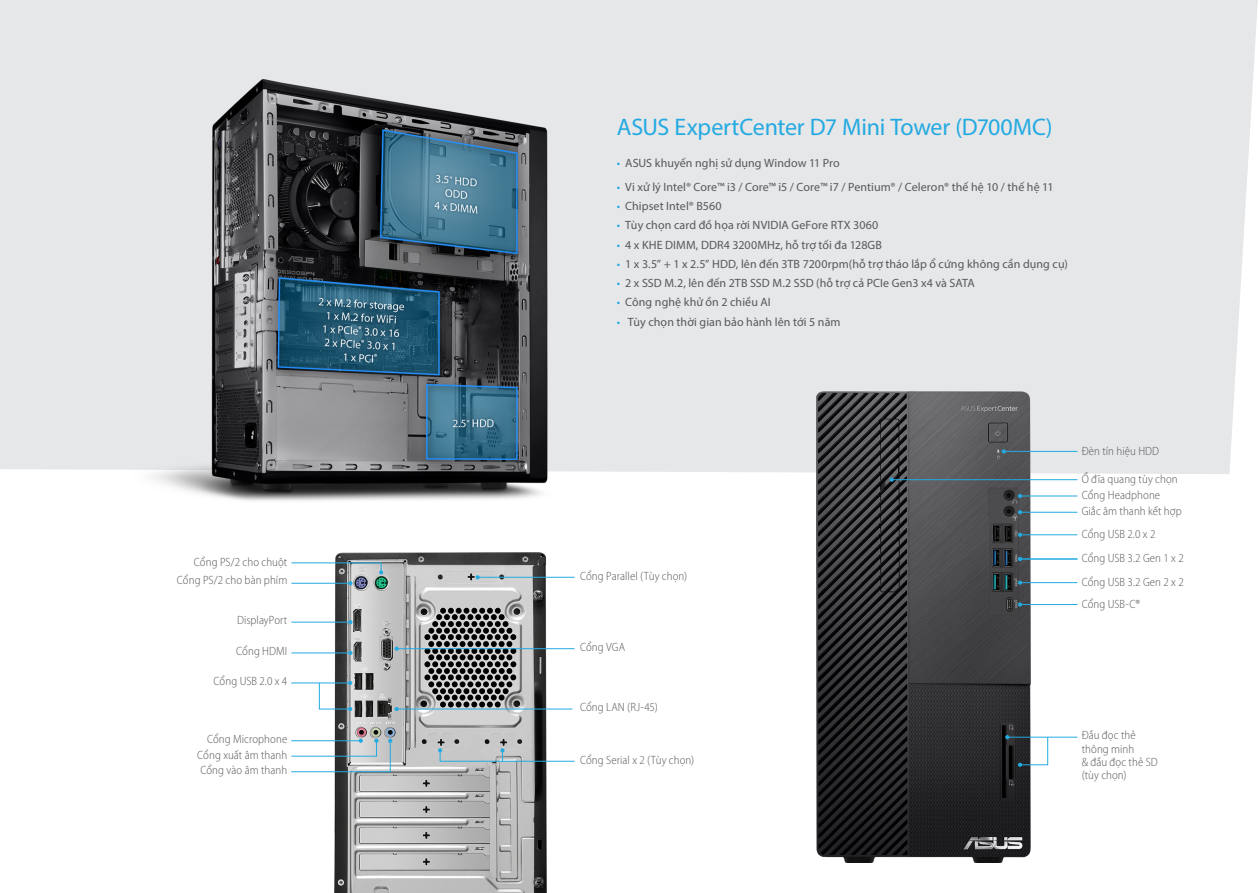
<style>
.page{position:relative;width:1259px;height:893px;background:#fff}
.page>*{position:absolute;margin:0;border:0;box-sizing:border-box;transform-origin:0 0}
.Bullet_Title{font:24px "Myriad Pro";letter-spacing:-.01em;color:#24aae1}
.t1{font:12px "Myriad Pro";letter-spacing:.005em;color:#57585a}
.IO_text{font:300 semi-condensed 12px "Myriad Pro";letter-spacing:.005em;color:#57585a}
.s1{color:#24aae1}
</style>
<div class="page">
<div style="left:0;top:0;width:1257px;height:474px;background:#e6e7e9"></div>
<img style="left:129px;top:79px;width:426px;height:422px">
<img style="left:816px;top:392px;width:214px;height:471px">
<img style="left:334px;top:553px;width:212px;height:340px">
<hr style="left:1003px;top:451px;width:74px;height:1px;background:#24aae1">
<svg style="left:1001px;top:449px;width:5px;height:4px"></svg>
<hr style="left:1020px;top:496px;width:57px;height:1px;background:#24aae1">
<svg style="left:1018px;top:494px;width:4px;height:4px"></svg>
<hr style="left:891px;top:479px;width:186px;height:1px;background:#24aae1">
<svg style="left:889px;top:478px;width:4px;height:4px"></svg>
<hr style="left:1020px;top:512px;width:57px;height:1px;background:#24aae1">
<svg style="left:1018px;top:510px;width:4px;height:4px"></svg>
<hr style="left:1020px;top:534px;width:57px;height:1px;background:#24aae1">
<svg style="left:1018px;top:533px;width:4px;height:4px"></svg>
<hr style="left:1020px;top:582px;width:57px;height:1px;background:#24aae1">
<svg style="left:1018px;top:580px;width:4px;height:5px"></svg>
<hr style="left:1020px;top:604px;width:57px;height:1px;background:#24aae1">
<svg style="left:1018px;top:602px;width:4px;height:5px"></svg>
<hr style="left:1020px;top:559px;width:57px;height:1px;background:#24aae1">
<svg style="left:1018px;top:557px;width:4px;height:4px"></svg>
<hr style="left:1007px;top:737px;width:70px;height:1px;background:#24aae1">
<svg style="left:1005px;top:735px;width:4px;height:4px"></svg>
<svg style="left:1018px;top:737px;width:30px;height:30px"></svg>
<hr style="left:291px;top:583px;width:59px;height:1px;background:#24aae1">
<svg style="left:348px;top:581px;width:4px;height:4px"></svg>
<hr style="left:291px;top:653px;width:59px;height:1px;background:#24aae1">
<svg style="left:348px;top:651px;width:4px;height:4px"></svg>
<hr style="left:291px;top:622px;width:59px;height:1px;background:#24aae1">
<svg style="left:348px;top:620px;width:4px;height:4px"></svg>
<hr style="left:396px;top:709px;width:176px;height:1px;background:#24aae1">
<svg style="left:394px;top:707px;width:5px;height:4px"></svg>
<hr style="left:397px;top:648px;width:177px;height:1px;background:#24aae1">
<svg style="left:394px;top:647px;width:5px;height:4px"></svg>
<hr style="left:477px;top:577px;width:97px;height:1px;background:#24aae1">
<svg style="left:475px;top:575px;width:5px;height:4px"></svg>
<svg style="left:291px;top:562px;width:92px;height:12px"></svg>
<svg style="left:291px;top:739px;width:101px;height:33px"></svg>
<hr style="left:291px;top:683px;width:59px;height:1px;background:#24aae1">
<svg style="left:319px;top:681px;width:33px;height:30px"></svg>
<svg style="left:438px;top:748px;width:137px;height:14px"></svg>
<p class="IO_text" style="left:194px;top:554px;width:95px">Cổng PS/2 cho chuột</p>
<p class="IO_text" style="left:177px;top:573px;width:112px">Cổng PS/2 cho bàn phím</p>
<p class="IO_text" style="left:237px;top:612px;width:52px">DisplayPort</p>
<p class="IO_text" style="left:236px;top:644px;width:53px">Cổng HDMI</p>
<p class="IO_text" style="left:214px;top:674px;width:75px">Cổng USB 2.0 x 4</p>
<p class="IO_text" style="left:207px;top:732px;width:82px">Cổng Microphone</p>
<p class="IO_text" style="left:197px;top:747px;width:92px">Cổng xuất âm thanh</p>
<p class="IO_text" style="left:200px;top:763px;width:88px">Cổng vào âm thanh</p>
<p class="Bullet_Title" style="left:617px;top:112px;width:437px">ASUS ExpertCenter D7 Mini Tower (D700MC)</p>
<p class="t1" style="left:617px;top:155px;width:225px"><span class="s1">•</span> ASUS khuyến nghị sử dụng Window 11 Pro</p>
<p class="t1" style="left:617px;top:179px;width:438px"><span class="s1">•</span> Vi xử lý Intel® Core™ i3 / Core™ i5 / Core™ i7 / Pentium® / Celeron® thế hệ 10 / thế hệ 11</p>
<p class="t1" style="left:617px;top:199px;width:106px"><span class="s1">•</span> Chipset Intel® B560</p>
<p class="t1" style="left:617px;top:218px;width:263px"><span class="s1">•</span> Tùy chọn card đồ họa rời NVIDIA GeFore RTX 3060</p>
<p class="t1" style="left:617px;top:237px;width:267px"><span class="s1">•</span> 4 x KHE DIMM, DDR4 3200MHz, hỗ trợ tối đa 128GB</p>
<p class="t1" style="left:617px;top:256px;width:452px"><span class="s1">•</span> 1 x 3.5” + 1 x 2.5” HDD, lên đến 3TB 7200rpm(hỗ trợ tháo lắp ổ cứng không cần dụng cụ)</p>
<p class="t1" style="left:617px;top:276px;width:360px"><span class="s1">•</span> 2 x SSD M.2, lên đến 2TB SSD M.2 SSD (hỗ trợ cả PCIe Gen3 x4 và SATA</p>
<p class="t1" style="left:617px;top:295px;width:156px"><span class="s1">•</span> Công nghệ khử ồn 2 chiều AI</p>
<p class="t1" style="left:617px;top:314px;width:225px"><span class="s1">•</span> Tùy chọn thời gian bảo hành lên tới 5 năm</p>
<p class="IO_text" style="left:580px;top:569px;width:109px">Cổng Parallel (Tùy chọn)</p>
<p class="IO_text" style="left:580px;top:640px;width:47px">Cổng VGA</p>
<p class="IO_text" style="left:580px;top:700px;width:79px">Cổng LAN (RJ-45)</p>
<p class="IO_text" style="left:580px;top:752px;width:116px">Cổng Serial x 2 (Tùy chọn)</p>
<p class="IO_text" style="left:1081px;top:443px;width:79px">Đèn tín hiệu HDD</p>
<p class="IO_text" style="left:1081px;top:488px;width:80px">Cổng Headphone</p>
<p class="IO_text" style="left:1081px;top:471px;width:97px">Ổ đĩa quang tùy chọn</p>
<p class="IO_text" style="left:1081px;top:504px;width:102px">Giắc âm thanh kết hợp</p>
<p class="IO_text" style="left:1081px;top:527px;width:75px">Cổng USB 2.0 x 2</p>
<p class="IO_text" style="left:1081px;top:551px;width:104px">Cổng USB 3.2 Gen 1 x 2</p>
<p class="IO_text" style="left:1081px;top:574px;width:104px">Cổng USB 3.2 Gen 2 x 2</p>
<p class="IO_text" style="left:1081px;top:596px;width:60px">Cổng USB-C®</p>
<p class="IO_text" style="left:1081px;top:728px;width:55px">Đầu đọc thẻ</p>
<p class="IO_text" style="left:1081px;top:741px;width:54px">thông minh</p>
<p class="IO_text" style="left:1081px;top:755px;width:77px">&amp; đầu đọc thẻ SD</p>
<p class="IO_text" style="left:1081px;top:768px;width:46px">(tùy chọn)</p>
</div>
